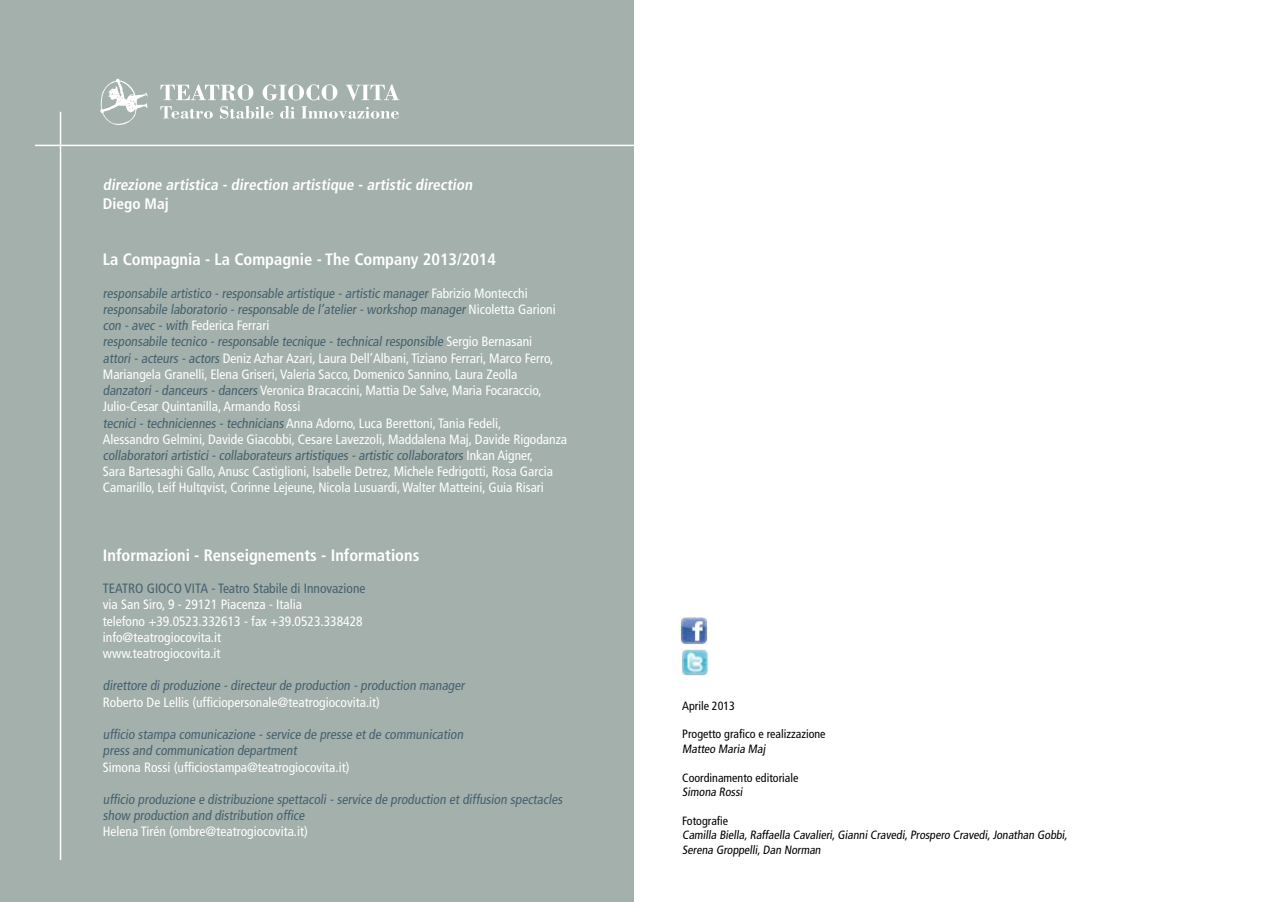
<style>
.page{position:relative;width:1268px;height:902px;background:#fff}
.page>*{position:absolute;margin:0;border:0;box-sizing:border-box;transform-origin:0 0}
.t1{font:700 condensed 16.5px "Frutiger LT Std";color:#fff}
.t2{font:700 condensed 15.3px/18.3px "Frutiger LT Std";color:#fff}
.t3{font:condensed 13.5px/16.2px "Frutiger LT Std";color:#fff}
.t4{font:condensed 13.5px/16.2px "Frutiger LT Std";color:#45616e}
.t5{font:condensed 12px/14.4px "Frutiger LT Std";color:#000}
.s1{color:#45616e}
</style>
<div class="page">
<div style="left:0;top:0;width:634px;height:901px;background:#a4b0ac"></div>
<svg style="left:100px;top:78px;width:48px;height:47px"></svg>
<svg style="left:160px;top:106px;width:53px;height:13px"></svg>
<svg style="left:220px;top:106px;width:53px;height:13px"></svg>
<svg style="left:280px;top:106px;width:15px;height:13px"></svg>
<svg style="left:301px;top:106px;width:98px;height:13px"></svg>
<svg style="left:160px;top:84px;width:93px;height:16px"></svg>
<svg style="left:262px;top:84px;width:75px;height:16px"></svg>
<svg style="left:345px;top:84px;width:54px;height:16px"></svg>
<hr style="left:35px;top:145px;width:599px;height:1px;background:#fff">
<hr style="left:60px;top:112px;width:1px;height:747px;background:#fff">
<img style="left:680px;top:617px;width:27px;height:28px">
<img style="left:681px;top:649px;width:27px;height:26px">
<p class="t2" style="left:103px;top:176px;width:373px">direzione artistica - direction artistique - artistic direction<br>Diego Maj</p>
<p class="t1" style="left:103px;top:250px;width:395px">La Compagnia - La Compagnie - The Company 2013/2014</p>
<p class="t3" style="left:103px;top:285px;width:466px"><span class="s1">responsabile artistico - responsable artistique - artistic manager</span> Fa b r i z i o M o n t e c c h i <span class="s1">responsabile laboratorio - responsable de l’atelier - workshop manager</span> N i c o l e tta G a r i o n i <span class="s1">con - avec - with</span> Federica Ferrari<br><span class="s1">responsabile tecnico - responsable tecnique - technical responsible</span> S e r g i o B e r n a s a n i<br><span class="s1">attori - acteurs - actors</span>Deniz Azhar Azari, Laura Dell’Albani, Tiziano Ferrari, Marco Ferro, Mariangela Granelli, Elena Griseri, Valeria Sacco, Domenico Sannino, Laura Zeolla <span class="s1">danzatori - danceurs - dancers</span>Veronica Bracaccini, Mattia De Salve, Maria Focaraccio, Julio-Cesar Quintanilla, Armando Rossi<br><span class="s1">tecnici - techniciennes - technicians</span> Anna Adorno, Luca Berettoni, Tania Fedeli,<br>Alessandro Gelmini, Davide Giacobbi, Cesare Lavezzoli, Maddalena Maj, Davide Rigodanza <span class="s1">collaboratori artistici - collaborateurs artistiques - artistic collaborators</span> I n k a n A i g n e r,<br>Sara Bartesaghi Gallo, Anusc Castiglioni, Isabelle Detrez, Michele Fedrigotti, Rosa Garcia Camarillo, Leif Hultqvist, Corinne Lejeune, Nicola Lusuardi, Walter Matteini, Guia Risari</p>
<p class="t1" style="left:103px;top:545px;width:318px">Informazioni - Renseignements - Informations</p>
<p class="t4" style="left:103px;top:580px;width:264px">TEATRO GIOCO VITA - Teatro Stabile di Innovazione</p>
<p class="t3" style="left:103px;top:596px;width:261px">via San Siro, 9 - 29121 Piacenza - Italia<br>telefono +39.0523.332613 - fax +39.0523.338428 info@teatrogiocovita.it<br>www.teatrogiocovita.it</p>
<p class="t4" style="left:103px;top:677px;width:365px">direttore di produzione - directeur de production - production manager</p>
<p class="t3" style="left:103px;top:694px;width:278px">Roberto De Lellis (ufficiopersonale@teatrogiocovita.it)</p>
<p class="t4" style="left:103px;top:726px;width:364px">ufficio stampa comunicazione - service de presse et de communication press and communication department</p>
<p class="t3" style="left:103px;top:758px;width:248px">Simona Rossi (ufficiostampa@teatrogiocovita.it)</p>
<p class="t4" style="left:103px;top:791px;width:463px">ufficio produzione e distribuzione spettacoli - service de production et diffusion spectacles show production and distribution office</p>
<p class="t3" style="left:103px;top:823px;width:206px">Helena Tirén (ombre@teatrogiocovita.it)</p>
<p class="t5" style="left:682px;top:698px;width:54px">Aprile 2013</p>
<p class="t5" style="left:682px;top:727px;width:145px">Progetto grafico e realizzazione<br>Matteo Maria Maj</p>
<p class="t5" style="left:682px;top:770px;width:118px">Coordinamento editoriale<br>Simona Rossi</p>
<p class="t5" style="left:682px;top:813px;width:388px">Fotografie<br>Camilla Biella,Raffaella Cavalieri,Gianni Cravedi,Prospero Cravedi,Jonathan Gobbi,<br>Serena Groppelli,Dan Norman</p>
</div>
